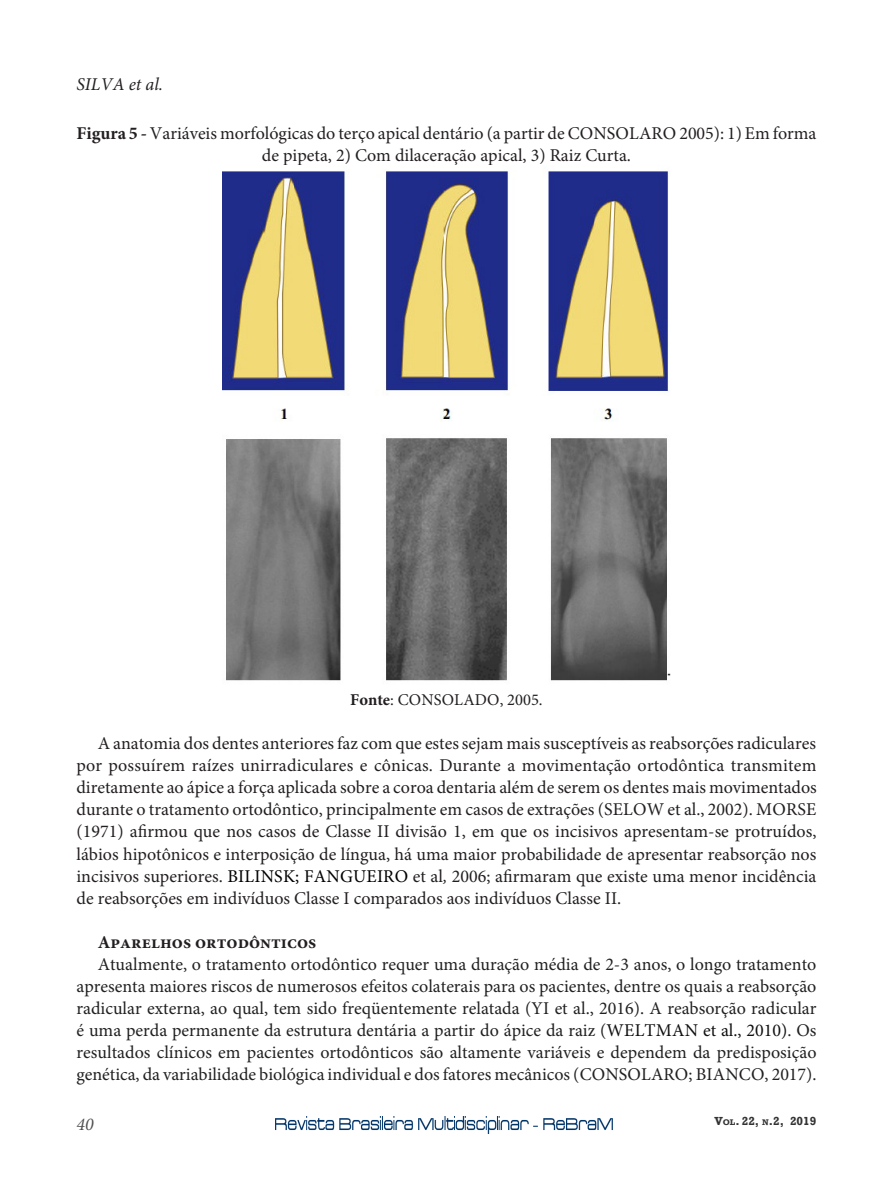
<style>
.page{position:relative;width:893px;height:1191px;background:#fff}
.page>*{position:absolute;margin:0;border:0;box-sizing:border-box;transform-origin:0 0}
.Corpo_do_texto{font:18px/22px "Minion Pro";color:#231f20;text-align:center}
.Corpo_do_texto-2{font:18px/22px "Minion Pro";color:#212121;text-align:justify}
.Corpo_do_texto-3{font:700 18px "Minion Pro";color:#231f20}
.t1{font:italic 18px "Minion Pro";color:#231f20}
.t2{font:italic 18px "Minion Pro";color:#4f4f50}
.Corpo_do_texto-4{font:16.5px "Minion Pro";letter-spacing:.01em;color:#231f20}
.t3{font:700 12px "Rockwell";color:#333}
.s1{font-weight:700}
.s2{color:#000}
.s3{font-style:italic}
.s4{color:#101010}
.s5{color:#231f20}
.s6{font-size:8.4px}
</style>
<div class="page">
<img style="left:275px;top:1116px;width:338px;height:17px">
<img style="left:222px;top:171px;width:449px;height:510px">
<p class="t1" style="left:76px;top:72px;width:88px">SILVA et al.</p>
<p class="Corpo_do_texto" style="left:76px;top:122px;width:741px"><span class="s1">Figura 5 -</span> Variáveis morfológicas do terço apical dentário (a partir de CONSOLARO 2005): 1) Em forma de pipeta, 2) Com dilaceração apical, 3) Raiz Curta.</p>
<p class="Corpo_do_texto-4" style="left:350px;top:688px;width:194px"><span class="s1">Fonte</span>: CONSOLADO, 2005.</p>
<p class="Corpo_do_texto" style="left:76px;top:732px;width:742px;text-align:justify;text-indent:21px">A anatomia dos dentes anteriores faz com que estes sejam mais susceptíveis as reabsorções radiculares por possuírem raízes unirradiculares e cônicas. Durante a movimentação ortodôntica transmitem diretamente ao ápice a força aplicada sobre a coroa dentaria além de serem os dentes mais movimentados durante o tratamento ortodôntico, principalmente em casos de extrações (SELOW et al., 2002). MORSE (1971) afirmou que nos casos de Classe II divisão 1, em que os incisivos apresentam-se protruídos, lábios hipotônicos e interposição de língua, há uma maior probabilidade de apresentar reabsorção nos incisivos superiores. <span class="s2">BILINSK; FANGUEIRO</span> et al<span class="s3">,</span> 2006; afirmaram que existe uma menor incidência de reabsorções em indivíduos Classe I comparados aos indivíduos Classe II.</p>
<p class="Corpo_do_texto-3" style="left:98px;top:929px;width:220px">Aparelhos ortodônticos</p>
<p class="Corpo_do_texto-2" style="left:76px;top:953px;width:742px;text-indent:21px">Atualmente, o tratamento ortodôntico requer uma duração média de 2-3 anos, o longo tratamento apresenta maiores riscos de numerosos efeitos colaterais para os pacientes, dentre os quais a reabsorção radicular externa, ao qual, tem sido freqüentemente relatada (YI et al., 2016). A reabsorção radicular é uma perda permanente da estrutura dentária a partir do ápice da raiz (<span class="s4">WELTMAN et al., 2010)</span>. Os resultados clínicos em pacientes ortodônticos são altamente variáveis e dependem da predisposição genética, da variabilidade biológica individual e dos fatores mecânicos (CONSOLARO; <span class="s5">BIANCO</span>, 2017).</p>
<p class="t2" style="left:76px;top:1111px;width:19px">40</p>
<p class="t3" style="left:714px;top:1113px;width:104px">V<span class="s6">ol</span>. 22, <span class="s6">n</span>.2, 2019</p>
</div>
